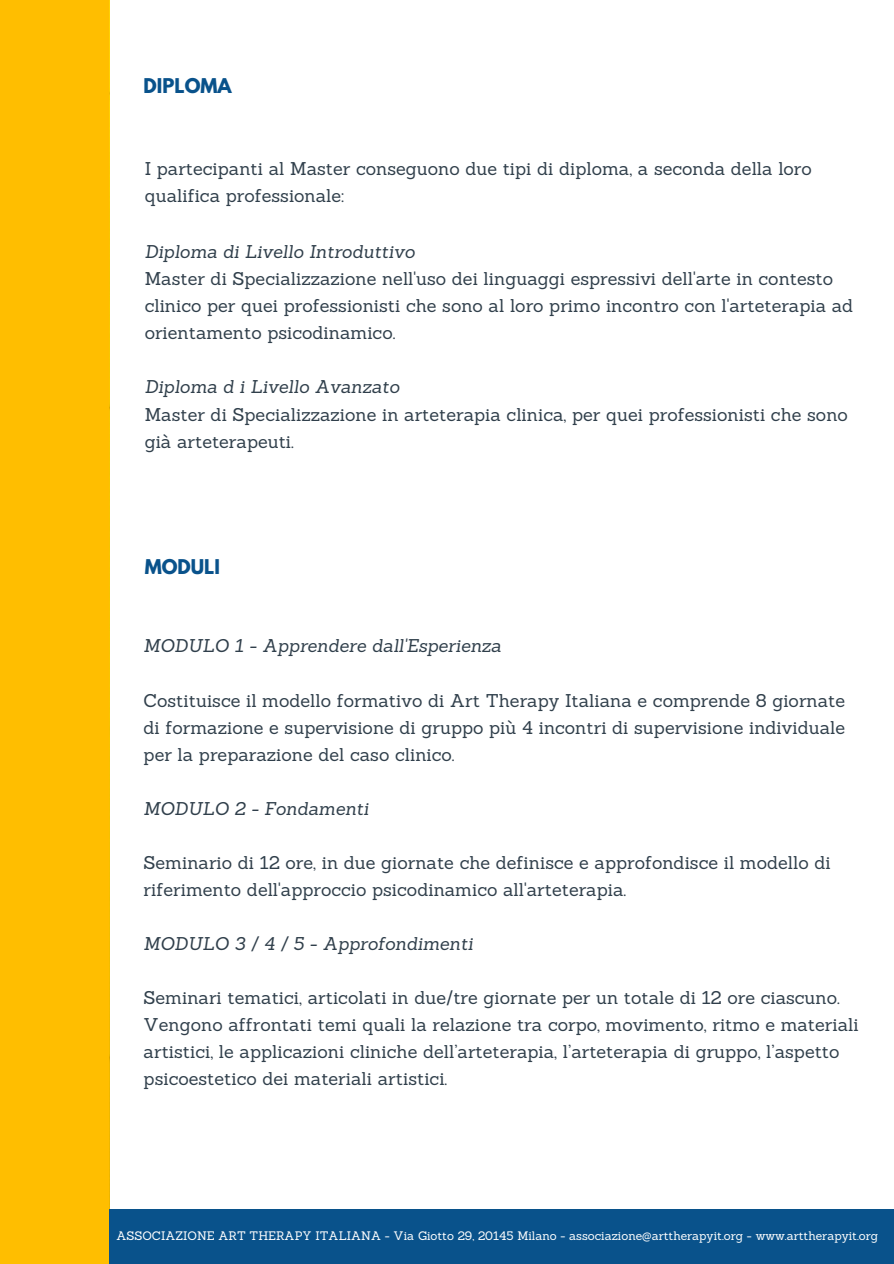
<style>
.page{position:relative;width:894px;height:1264px;background:#fff}
.page>*{position:absolute;margin:0;border:0;box-sizing:border-box;transform-origin:0 0}
.t1{font:18px/27px "Sanchez";color:#303f4b}
.t2{font:italic 18px "Sanchez";color:#303f4b}
.t3{font:700 18px "League Spartan";color:#09528b}
.t4{font:700 14.85px "League Spartan";letter-spacing:.15em;color:#fff}
.t5{font:12px "Sanchez";color:#fff}
</style>
<div class="page">
<div style="left:0;top:0;width:109px;height:1263px;background:#ffbe00"></div>
<div style="left:109px;top:1208px;width:784px;height:55px;background:#09528b"></div>
<p class="t3" style="left:143px;top:77px;width:89px">DIPLOMA</p>
<p class="t1" style="left:145px;top:155px;width:668px">I partecipanti al Master conseguono due tipi di diploma, a seconda della loro qualifica professionale:</p>
<p class="t2" style="left:145px;top:240px;width:271px">Diploma di Livello Introduttivo</p>
<p class="t1" style="left:145px;top:265px;width:710px">Master di Specializzazione nell'uso dei linguaggi espressivi dell'arte in contesto clinico per quei professionisti che sono al loro primo incontro con l'arteterapia ad orientamento psicodinamico.</p>
<p class="t2" style="left:145px;top:375px;width:256px">Diploma d i Livello Avanzato</p>
<p class="t1" style="left:145px;top:400px;width:704px">Master di Specializzazione in arteterapia clinica, per quei professionisti che sono già arteterapeuti.</p>
<p class="t3" style="left:145px;top:558px;width:77px">MODULI</p>
<p class="t2" style="left:143px;top:634px;width:359px">MODULO 1 - Apprendere dall'Esperienza</p>
<p class="t1" style="left:143px;top:686px;width:703px;text-align:justify">Costituisce il modello formativo di Art Therapy Italiana e comprende 8 giornate di formazione e supervisione di gruppo più 4 incontri di supervisione individuale per la preparazione del caso clinico.</p>
<p class="t2" style="left:143px;top:796px;width:227px">MODULO 2 - Fondamenti</p>
<p class="t1" style="left:143px;top:848px;width:688px">Seminario di 12 ore, in due giornate che definisce e approfondisce il modello di riferimento dell'approccio psicodinamico all'arteterapia.</p>
<p class="t2" style="left:143px;top:931px;width:331px">MODULO 3 / 4 / 5 - Approfondimenti</p>
<p class="t1" style="left:143px;top:983px;width:716px">Seminari tematici, articolati in due/tre giornate per un totale di 12 ore ciascuno.<br>Vengono affrontati temi quali la relazione tra corpo, movimento, ritmo e materiali artistici, le applicazioni cliniche dell’arteterapia, l’arteterapia di gruppo, l’aspetto psicoestetico dei materiali artistici.</p>
<p class="t4" style="left:145px;top:1223px;width:174px">Jan - March 2020</p>
<p class="t5" style="left:116px;top:1227px;width:763px">ASSOCIAZIONE ART THERAPY ITALIANA - Via Giotto 29, 20145 Milano - associazione@arttherapyit.org - www.arttherapyit.org</p>
</div>
